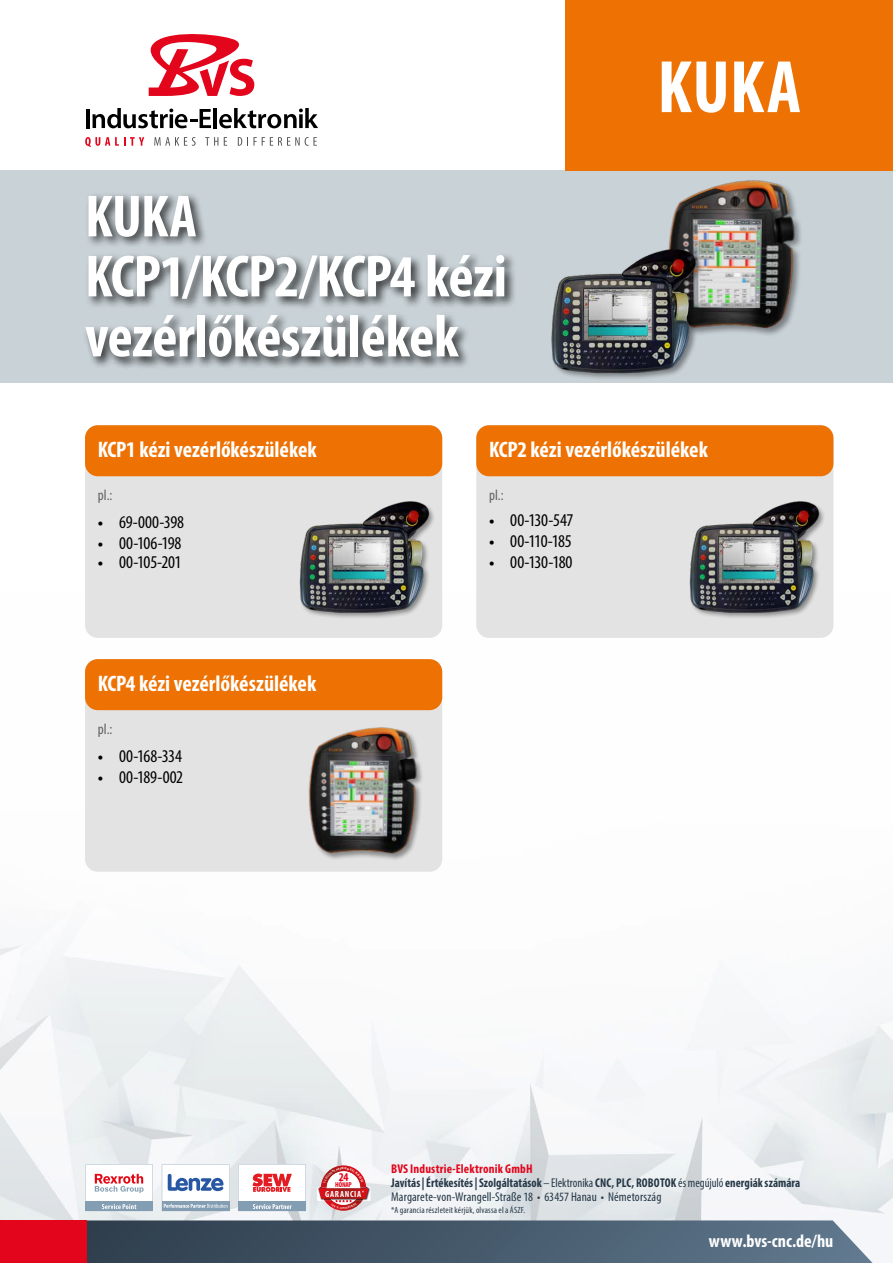
<style>
.page{position:relative;width:893px;height:1263px;background:#fff}
.page>*{position:absolute;margin:0;border:0;box-sizing:border-box;transform-origin:0 0}
.t1{font:700 condensed 75px "Myriad Pro";color:#fff}
.t2{font:700 condensed 60px/60px "Myriad Pro";letter-spacing:-.01em;color:#fff}
.t3{font:700 condensed 22.5px "Myriad Pro";letter-spacing:-.005em;color:#fff}
.t4{font:condensed 18px "Myriad Pro";letter-spacing:-.01em;color:#000}
.t5{font:700 condensed 18px "Myriad Pro";color:#fff}
.t6{font:condensed 15px "Myriad Pro";color:#646363}
.t7{font:condensed 12.75px/14.2px "Myriad Pro";letter-spacing:.01em;color:#253746;scale:.95 1}
.t8{font:700 condensed 11.85px "Myriad Pro";color:#e3051b}
.t9{font:condensed 9px "Myriad Pro";letter-spacing:.02em;color:#253746}
.t10{font:700 condensed 9px "Myriad Pro";letter-spacing:.075em;color:#fff}
.t11{font:700 condensed 7.2px "Myriad Pro";letter-spacing:-.025em;color:#e3051b}
.s1{font-size:21px}
.s2{font-weight:700;color:#e3051b}
.s3{font-weight:700}
</style>
<div class="page">
<img style="left:0;top:593px;width:893px;height:627px">
<svg style="left:87px;top:1220px;width:786px;height:43px;background:#4c5f70"></svg>
<div style="left:0;top:1220px;width:87px;height:43px;background:#e3051b"></div>
<hr style="left:86px;top:109px;width:4px;height:19px;background:#000">
<svg style="left:92px;top:108px;width:119px;height:20px"></svg>
<hr style="left:213px;top:108px;width:4px;height:20px;background:#000">
<svg style="left:219px;top:108px;width:99px;height:20px"></svg>
<svg style="left:148px;top:34px;width:106px;height:62px"></svg>
<svg style="left:85px;top:137px;width:59px;height:10px"></svg>
<svg style="left:154px;top:137px;width:42px;height:9px"></svg>
<svg style="left:205px;top:137px;width:13px;height:9px"></svg>
<svg style="left:224px;top:137px;width:3px;height:9px"></svg>
<svg style="left:238px;top:137px;width:79px;height:9px"></svg>
<img style="left:317px;top:1187px;width:53px;height:14px">
<svg style="left:85px;top:1164px;width:68px;height:47px"></svg>
<svg style="left:238px;top:1164px;width:68px;height:47px"></svg>
<svg style="left:162px;top:1164px;width:67px;height:47px"></svg>
<div style="left:0;top:170px;width:893px;height:213px;background:#c9d2d7"></div>
<div style="left:85px;top:425px;width:357px;height:213px;background:#e3e3e3;border-radius:13px"></div>
<div style="left:85px;top:659px;width:357px;height:213px;background:#e3e3e3;border-radius:13px"></div>
<div style="left:476px;top:425px;width:357px;height:213px;background:#e3e3e3;border-radius:13px"></div>
<div style="left:85px;top:425px;width:357px;height:51px;background:#ee7203;border-radius:13px"></div>
<div style="left:85px;top:659px;width:357px;height:51px;background:#ee7203;border-radius:13px"></div>
<div style="left:476px;top:425px;width:357px;height:51px;background:#ee7203;border-radius:13px"></div>
<div style="left:83px;top:192px;width:434px;height:178px;background:#000;opacity:.75"></div>
<div style="left:308px;top:727px;width:116px;height:134px;background:#000;opacity:.4"></div>
<img style="left:308px;top:727px;width:111px;height:133px">
<div style="left:299px;top:500px;width:137px;height:119px;background:#000;opacity:.4"></div>
<img style="left:299px;top:500px;width:132px;height:118px">
<div style="left:689px;top:500px;width:137px;height:119px;background:#000;opacity:.4"></div>
<img style="left:689px;top:500px;width:132px;height:118px">
<div style="left:668px;top:179px;width:135px;height:159px;background:#000;opacity:.4"></div>
<img style="left:668px;top:179px;width:130px;height:157px">
<div style="left:551px;top:248px;width:153px;height:132px;background:#000;opacity:.4"></div>
<img style="left:551px;top:242px;width:147px;height:137px">
<div style="left:566px;top:0;width:327px;height:170px;background:#ee7203"></div>
<svg style="left:318px;top:1165px;width:51px;height:46px"></svg>
<h2 class="t2" style="left:85px;top:185px;width:423px">KUKA<br>KCP1/KCP2/KCP4 kézi vezérlőkészülékek</h2>
<h1 class="t1" style="left:657px;top:40px;width:145px">KUKA</h1>
<h3 class="t3" style="left:98px;top:435px;width:220px">KCP1 kézi vezérlőkészülékek</h3>
<p class="t6" style="left:98px;top:486px;width:16px">pl.:</p>
<h3 class="t4" style="left:98px;top:511px;width:88px"><span class="s1">•</span> 69-000-398</h3>
<h3 class="t4" style="left:98px;top:532px;width:85px"><span class="s1">•</span> 00-106-198</h3>
<h3 class="t4" style="left:98px;top:551px;width:85px"><span class="s1">•</span> 00-105-201</h3>
<h3 class="t3" style="left:98px;top:669px;width:220px">KCP4 kézi vezérlőkészülékek</h3>
<p class="t6" style="left:98px;top:720px;width:16px">pl.:</p>
<h3 class="t4" style="left:98px;top:745px;width:86px"><span class="s1">•</span> 00-168-334</h3>
<h3 class="t4" style="left:98px;top:766px;width:87px"><span class="s1">•</span> 00-189-002</h3>
<h3 class="t3" style="left:489px;top:435px;width:220px">KCP2 kézi vezérlőkészülékek</h3>
<p class="t6" style="left:489px;top:486px;width:16px">pl.:</p>
<h3 class="t4" style="left:489px;top:509px;width:86px"><span class="s1">•</span> 00-130-547</h3>
<h3 class="t4" style="left:489px;top:530px;width:84px"><span class="s1">•</span> 00-110-185</h3>
<h3 class="t4" style="left:489px;top:551px;width:85px"><span class="s1">•</span> 00-130-180</h3>
<p class="t8" style="left:339px;top:1169px;width:11px">24</p>
<p class="t11" style="left:335px;top:1180px;width:18px">HÓNAP</p>
<p class="t10" style="left:325px;top:1188px;width:40px">GARANCIA<sup>*</sup></p>
<p class="t7" style="left:391px;top:1161px;width:432px"><span class="s2">BVS Industrie-Elektronik GmbH<br></span><span class="s3">Javítás | Értékesítés | Szolgáltatások</span> – Elektronika <span class="s3">CNC, PLC, ROBOTOK</span> és megújuló <span class="s3">energiák számára<br></span>Margarete-von-Wrangell-Straße 18 • 63457 Hanau • Németország</p>
<p class="t9" style="left:391px;top:1205px;width:136px">*A garancia részleteit kérjük, olvassa el a ÁSZF.</p>
<h3 class="t5" style="left:709px;top:1230px;width:126px">www.bvs-cnc.de/hu</h3>
</div>
